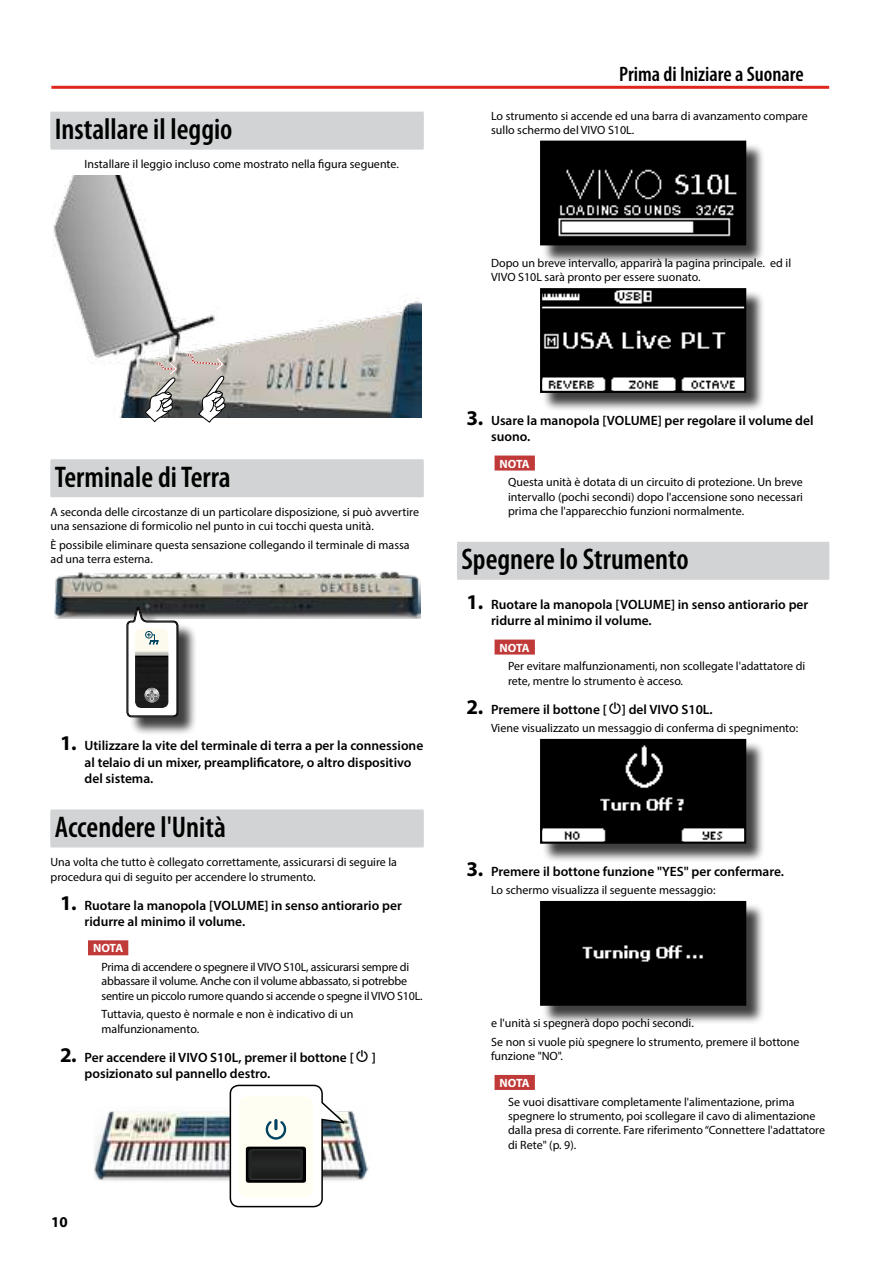
<style>
.page{position:relative;width:893px;height:1263px;background:#fff}
.page>*{position:absolute;margin:0;border:0;box-sizing:border-box;transform-origin:0 0}
.t1{font:600 condensed 30px "Myriad Pro";color:#000}
.t2{font:600 condensed 21px "Myriad Pro";color:#000}
.t3{font:700 15px "Myriad Pro";color:#000}
.t4{font:600 13.5px/16.2px "Myriad Pro";color:#000}
.t5{font:12px/14.4px "Myriad Pro";color:#000}
.t6{font:12px/14.4px "Myriad Pro";letter-spacing:-.02em;color:#000}
.t7{font:700 12px "Myriad Pro";letter-spacing:-.03em;color:#fff}
.s1{font-weight:700;font-size:21px}
.s2{font-family:"Seven Seg 1";font-weight:400;font-size:12px}
</style>
<div class="page">
<hr style="left:51px;top:86px;width:778px;height:3px;background:#df271c">
<div style="left:51px;top:112px;width:373px;height:36px;background:#d1d3d4"></div>
<div style="left:51px;top:114px;width:373px;height:36px;background:#d1d3d4"></div>
<div style="left:51px;top:459px;width:373px;height:36px;background:#d1d3d4"></div>
<div style="left:51px;top:461px;width:373px;height:36px;background:#d1d3d4"></div>
<div style="left:51px;top:809px;width:373px;height:36px;background:#d1d3d4"></div>
<div style="left:51px;top:811px;width:373px;height:36px;background:#d1d3d4"></div>
<div style="left:88px;top:940px;width:40px;height:15px;background:#c03a39"></div>
<img style="left:53px;top:175px;width:368px;height:242px">
<svg style="left:185px;top:353px;width:40px;height:70px"></svg>
<svg style="left:145px;top:361px;width:33px;height:62px"></svg>
<img style="left:55px;top:571px;width:365px;height:47px">
<div style="left:130px;top:609px;width:67px;height:126px;background:#000;opacity:.75"></div>
<svg style="left:126px;top:600px;width:53px;height:118px"></svg>
<img style="left:94px;top:1111px;width:275px;height:70px">
<svg style="left:229px;top:1084px;width:120px;height:124px"></svg>
<div style="left:249px;top:1150px;width:54px;height:30px;background:#212122;border-radius:2px"></div>
<div style="left:495px;top:455px;width:40px;height:15px;background:#c03a39"></div>
<div style="left:457px;top:542px;width:372px;height:36px;background:#d1d3d4"></div>
<div style="left:457px;top:544px;width:372px;height:36px;background:#d1d3d4"></div>
<div style="left:495px;top:639px;width:40px;height:15px;background:#c03a39"></div>
<div style="left:495px;top:1075px;width:40px;height:15px;background:#c03a39"></div>
<div style="left:543px;top:143px;width:222px;height:122px;background:#000;opacity:.75"></div>
<img style="left:543px;top:144px;width:200px;height:98px">
<div style="left:540px;top:141px;width:206px;height:104px;border:2px solid #000"></div>
<div style="left:543px;top:291px;width:222px;height:121px;background:#000;opacity:.75"></div>
<img style="left:543px;top:291px;width:200px;height:99px">
<div style="left:540px;top:288px;width:206px;height:105px;border:2px solid #000"></div>
<div style="left:543px;top:741px;width:222px;height:122px;background:#000;opacity:.75"></div>
<img style="left:543px;top:742px;width:200px;height:99px">
<div style="left:540px;top:739px;width:206px;height:105px;border:2px solid #000"></div>
<div style="left:543px;top:903px;width:222px;height:122px;background:#000;opacity:.75"></div>
<div style="left:543px;top:904px;width:200px;height:99px;background:#000"></div>
<div style="left:540px;top:901px;width:206px;height:105px;border:2px solid #000"></div>
<h1 class="t1" style="left:55px;top:111px;width:179px">Installare il leggio</h1>
<p class="t5" style="left:85px;top:157px;width:316px">Installare il leggio incluso come mostrato nella figura seguente.</p>
<h2 class="t2" style="left:619px;top:61px;width:186px">Prima di Iniziare a Suonare</h2>
<p class="t5" style="left:491px;top:108px;width:318px">Lo strumento si accende ed una barra di avanzamento compare sullo schermo del VIVO S10L.</p>
<p class="t5" style="left:491px;top:256px;width:302px">Dopo un breve intervallo, apparirà la pagina principale. ed il<br>VIVO S10L sarà pronto per essere suonato.</p>
<h1 class="t1" style="left:55px;top:458px;width:177px">Terminale di Terra</h1>
<p class="t5" style="left:51px;top:505px;width:370px">A seconda delle circostanze di un particolare disposizione, si può avvertire una sensazione di formicolio nel punto in cui tocchi questa unità.</p>
<p class="t5" style="left:51px;top:538px;width:361px">È possibile eliminare questa sensazione collegando il terminale di massa ad una terra esterna.</p>
<p class="t4" style="left:85px;top:737px;width:340px;text-indent:-25px"><span class="s1">1.</span> Utilizzare la vite del terminale di terra a per la connessione al telaio di un mixer, preamplificatore, o altro dispositivo del sistema.</p>
<h1 class="t1" style="left:55px;top:808px;width:173px">Accendere l'Unità</h1>
<p class="t5" style="left:51px;top:855px;width:348px">Una volta che tutto è collegato correttamente, assicurarsi di seguire la procedura qui di seguito per accendere lo strumento.</p>
<p class="t4" style="left:85px;top:897px;width:319px;text-indent:-25px"><span class="s1">1.</span> Ruotare la manopola [VOLUME] in senso antiorario per ridurre al minimo il volume.</p>
<p class="t7" style="left:93px;top:940px;width:32px">NOTA</p>
<p class="t6" style="left:102px;top:959px;width:323px">Prima di accendere o spegnere il VIVO S10L, assicurarsi sempre di abbassare il volume. Anche con il volume abbassato, si potrebbe sentire un piccolo rumore quando si accende o spegne il VIVO S10L.</p>
<p class="t5" style="left:102px;top:1007px;width:253px">Tuttavia, questo è normale e non è indicativo di un malfunzionamento.</p>
<p class="t4" style="left:85px;top:1049px;width:293px;text-indent:-25px"><span class="s1">2.</span> Per accendere il VIVO S10L, premer il bottone [ <span class="s2">"</span> ] posizionato sul pannello destro.</p>
<p class="t3" style="left:51px;top:1212px;width:18px">10</p>
<p class="t4" style="left:491px;top:412px;width:324px;text-indent:-25px"><span class="s1">3.</span> Usare la manopola [VOLUME] per regolare il volume del suono.</p>
<p class="t7" style="left:500px;top:456px;width:32px">NOTA</p>
<p class="t5" style="left:508px;top:475px;width:296px;text-align:justify">Questa unità è dotata di un circuito di protezione. Un breve intervallo (pochi secondi) dopo l'accensione sono necessari prima che l'apparecchio funzioni normalmente.</p>
<h1 class="t1" style="left:461px;top:541px;width:229px">Spegnere lo Strumento</h1>
<p class="t4" style="left:491px;top:596px;width:319px;text-indent:-25px"><span class="s1">1.</span> Ruotare la manopola [VOLUME] in senso antiorario per ridurre al minimo il volume.</p>
<p class="t7" style="left:500px;top:640px;width:32px">NOTA</p>
<p class="t5" style="left:508px;top:659px;width:299px">Per evitare malfunzionamenti, non scollegate l'adattatore di rete, mentre lo strumento è acceso.</p>
<p class="t4" style="left:467px;top:701px;width:248px"><span class="s1">2.</span> Premere il bottone [ <span class="s2">"</span>] del VIVO S10L.</p>
<p class="t5" style="left:491px;top:721px;width:309px">Viene visualizzato un messaggio di conferma di spegnimento:</p>
<p class="t4" style="left:467px;top:863px;width:319px"><span class="s1">3.</span> Premere il bottone funzione "YES" per confermare.</p>
<p class="t5" style="left:491px;top:883px;width:226px">Lo schermo visualizza il seguente messaggio:</p>
<p class="t5" style="left:491px;top:1014px;width:310px;line-height:18.6px">e l'unità si spegnerà dopo pochi secondi.<br>Se non si vuole più spegnere lo strumento, premere il bottone</p>
<p class="t5" style="left:491px;top:1049px;width:73px">funzione "NO".</p>
<p class="t7" style="left:500px;top:1075px;width:32px">NOTA</p>
<p class="t5" style="left:508px;top:1094px;width:318px">Se vuoi disattivare completamente l'alimentazione, prima spegnere lo strumento, poi scollegare il cavo di alimentazione dalla presa di corrente. Fare riferimento “Connettere l'adattatore di Rete" (p. 9).</p>
</div>
